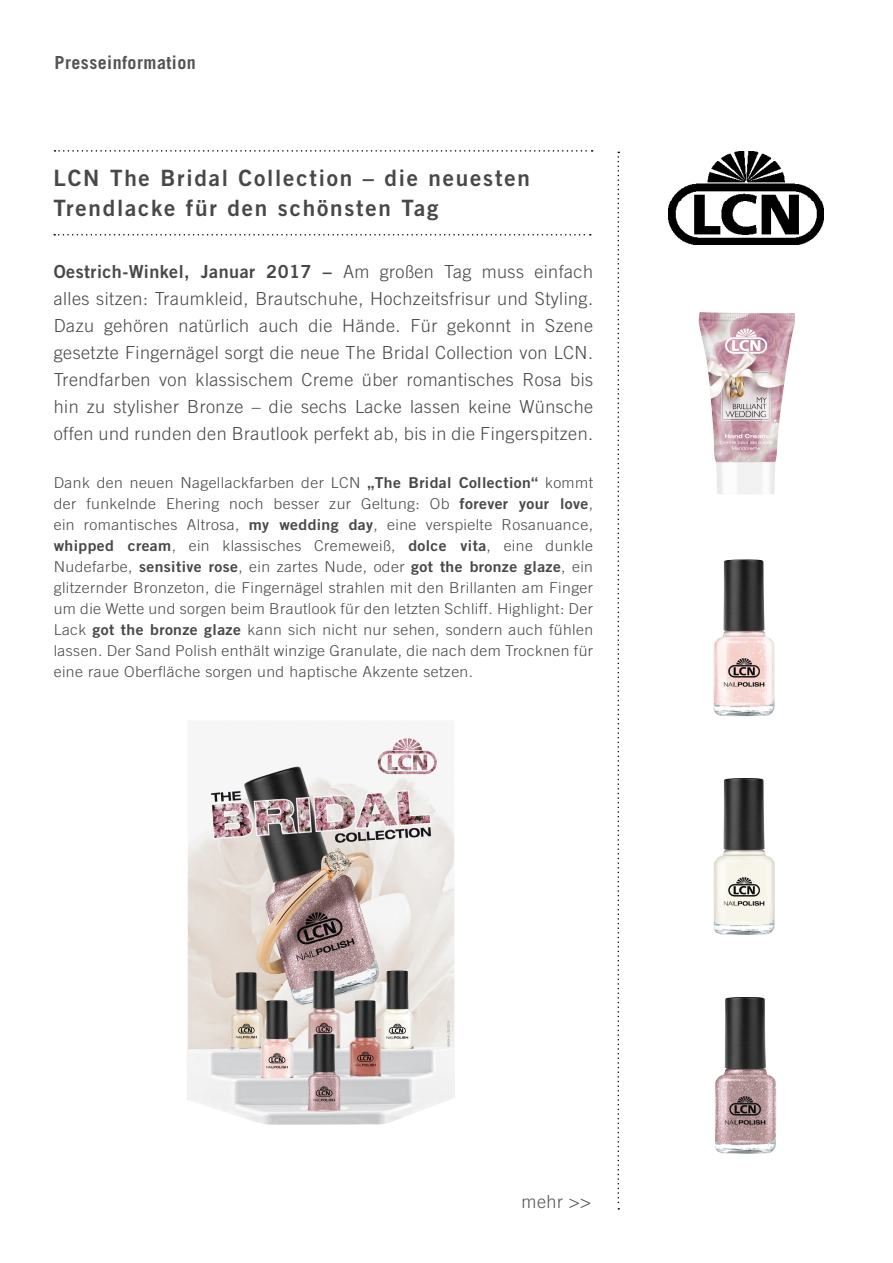
<style>
.page{position:relative;width:893px;height:1263px;background:#fff}
.page>*{position:absolute;margin:0;border:0;box-sizing:border-box;transform-origin:0 0}
.t1{font:22.5px/30px "Trade Gothic LT Bold Two";letter-spacing:.08em;color:#484847}
.t2{font:300 18px/27px "Trade Gothic LT";letter-spacing:.025em;color:#484847;text-align:justify}
.t3{font:18px "Trade Gothic LT Bold Two";letter-spacing:.025em;color:#484847}
.t4{font:700 18px "Trade Gothic LT";letter-spacing:.025em;color:#585353}
.t5{font:300 18px "Trade Gothic LT";color:#585353}
.t6{font:300 15px/21px "Trade Gothic LT";letter-spacing:.025em;color:#484847;text-align:justify;scale:1.05 1}
.s1{font-family:"Trade Gothic LT";font-weight:300}
.s2{font-family:"Trade Gothic LT Bold Two";font-weight:400}
</style>
<div class="page">
<img style="left:669px;top:151px;width:154px;height:94px">
<svg style="left:54px;top:150px;width:539px;height:2px"></svg>
<svg style="left:54px;top:234px;width:537px;height:2px"></svg>
<svg style="left:617px;top:152px;width:2px;height:1057px"></svg>
<img style="left:698px;top:312px;width:97px;height:182px">
<img style="left:713px;top:559px;width:62px;height:157px">
<img style="left:713px;top:778px;width:62px;height:157px">
<img style="left:715px;top:997px;width:61px;height:157px">
<img style="left:187px;top:738px;width:268px;height:387px">
<p class="t4" style="left:55px;top:51px;width:143px">Presseinformation</p>
<h1 class="t1" style="left:53px;top:163px;width:478px">LCN The Bridal Collection – die neuesten<br>Trendlacke für den schönsten Tag</h1>
<p class="t3" style="left:54px;top:261px;width:541px">Oestrich-Winkel, Januar 2017 – <span class="s1">Am großen Tag muss einfach</span></p>
<p class="t2" style="left:54px;top:285px;width:541px">alles sitzen: Traumkleid, Brautschuhe, Hochzeitsfrisur und Styling.<br>Dazu gehören natürlich auch die Hände. Für gekonnt in Szene gesetzte Fingernägel sorgt die neue The Bridal Collection von LCN.<br>Trendfarben von klassischem Creme über romantisches Rosa bis hin zu stylisher Bronze – die sechs Lacke lassen keine Wünsche offen und runden den Brautlook perfekt ab, bis in die Fingerspitzen.</p>
<p class="t6" style="left:54px;top:472px;width:515px">Dank den neuen Nagellackfarben der LCN <span class="s2">„The Bridal Collection“</span> kommt der funkelnde Ehering noch besser zur Geltung: Ob <span class="s2">forever your love</span>, ein romantisches Altrosa, <span class="s2">my wedding day</span>, eine verspielte Rosanuance, <span class="s2">whipped cream</span>, ein klassisches Cremeweiß, <span class="s2">dolce vita</span>, eine dunkle Nudefarbe, <span class="s2">sensitive rose</span>, ein zartes Nude, oder <span class="s2">got the bronze glaze</span>, ein glitzernder Bronzeton, die Fingernägel strahlen mit den Brillanten am Finger um die Wette und sorgen beim Brautlook für den letzten Schliff. Highlight: Der Lack <span class="s2">got the bronze glaze</span> kann sich nicht nur sehen, sondern auch fühlen lassen. Der Sand Polish enthält winzige Granulate, die nach dem Trocknen für eine raue Oberfläche sorgen und haptische Akzente setzen.</p>
<p class="t5" style="left:522px;top:1191px;width:71px">mehr &gt;&gt;</p>
</div>
